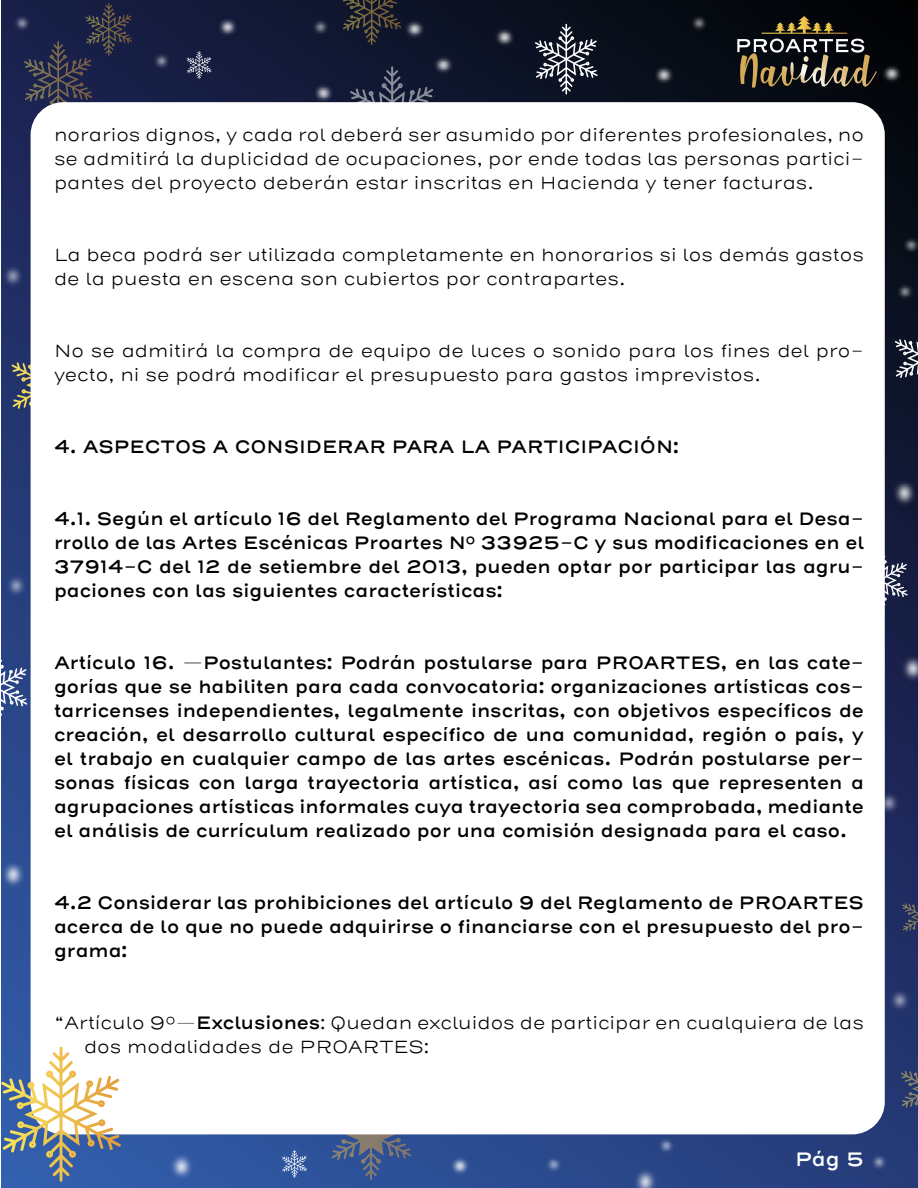
<style>
.page{position:relative;width:918px;height:1188px;background:#fff}
.page>*{position:absolute;margin:0;border:0;box-sizing:border-box;transform-origin:0 0}
.t1{font:600 19.5px "Henderson Sans Basic";color:#fff}
.t2{font:600 18px/24px "Henderson Sans Basic";color:#000;text-align:justify}
.t3{font:300 18px/24px "Henderson Sans Basic";color:#000}
.s1{font-weight:600}
</style>
<div class="page">
<img style="left:1px;top:0;width:917px;height:217px">
<img style="left:1px;top:217px;width:917px;height:971px">
<svg style="left:535px;top:24px;width:63px;height:70px;background:#3f434f"></svg>
<img style="left:16px;top:858px;width:902px;height:330px">
<svg style="left:24px;top:42px;width:42px;height:76px;background:#32354e"></svg>
<svg style="left:1px;top:652px;width:26px;height:71px;background:#4f669b"></svg>
<svg style="left:350px;top:66px;width:84px;height:36px;background:#272d45"></svg>
<svg style="left:342px;top:0;width:36px;height:45px;background:#2c2c31"></svg>
<svg style="left:901px;top:1056px;width:17px;height:66px"></svg>
<div style="left:31px;top:102px;width:854px;height:1032px;background:#fff;border-radius:33px"></div>
<svg style="left:1px;top:1048px;width:72px;height:134px"></svg>
<svg style="left:737px;top:39px;width:128px;height:49px;background:#4b473f"></svg>
<svg style="left:775px;top:16px;width:59px;height:17px"></svg>
<hr style="left:762px;top:33px;width:85px;height:1px;background:#fff">
<p class="t3" style="left:54px;top:123px;width:812px;text-align:justify">norarios dignos, y cada rol deberá ser asumido por diferentes profesionales, no se admitirá la duplicidad de ocupaciones, por ende todas las personas partici&shy;pantes del proyecto deberán estar inscritas en Hacienda y tener facturas.</p>
<p class="t3" style="left:54px;top:243px;width:812px">La beca podrá ser utilizada completamente en honorarios si los demás gastos de la puesta en escena son cubiertos por contrapartes.</p>
<p class="t3" style="left:54px;top:339px;width:812px">No se admitirá la compra de equipo de luces o sonido para los fines del pro&shy;yecto, ni se podrá modificar el presupuesto para gastos imprevistos.</p>
<p class="t2" style="left:54px;top:436px;width:626px">4. ASPECTOS A CONSIDERAR PARA LA PARTICIPACIÓN:</p>
<p class="t2" style="left:54px;top:508px;width:812px">4.1. Según el artículo 16 del Reglamento del Programa Nacional para el Desa&shy;rrollo de las Artes Escénicas Proartes Nº 33925-C y sus modificaciones en el 37914-C del 12 de setiembre del 2013, pueden optar por participar las agru&shy;paciones con las siguientes características:</p>
<p class="t2" style="left:54px;top:652px;width:812px">Artículo 16. —Postulantes: Podrán postularse para PROARTES, en las cate&shy;gorías que se habiliten para cada convocatoria: organizaciones artísticas cos&shy;tarricenses independientes, legalmente inscritas, con objetivos específicos de creación, el desarrollo cultural específico de una comunidad, región o país, y el trabajo en cualquier campo de las artes escénicas. Podrán postularse per&shy;sonas físicas con larga trayectoria artística, así como las que representen a agrupaciones artísticas informales cuya trayectoria sea comprobada, mediante el análisis de currículum realizado por una comisión designada para el caso.</p>
<p class="t2" style="left:54px;top:892px;width:811px">4.2 Considerar las prohibiciones del artículo 9 del Reglamento de PROARTES acerca de lo que no puede adquirirse o financiarse con el presupuesto del pro&shy;grama:</p>
<p class="t3" style="left:84px;top:1011px;width:782px;text-indent:-30px">“Artículo 9º—<span class="s1">Exclusiones</span>: Quedan excluidos de participar en cualquiera de las dos modalidades de PROARTES:</p>
<p class="t1" style="left:795px;top:1147px;width:71px">Pág 5</p>
</div>
